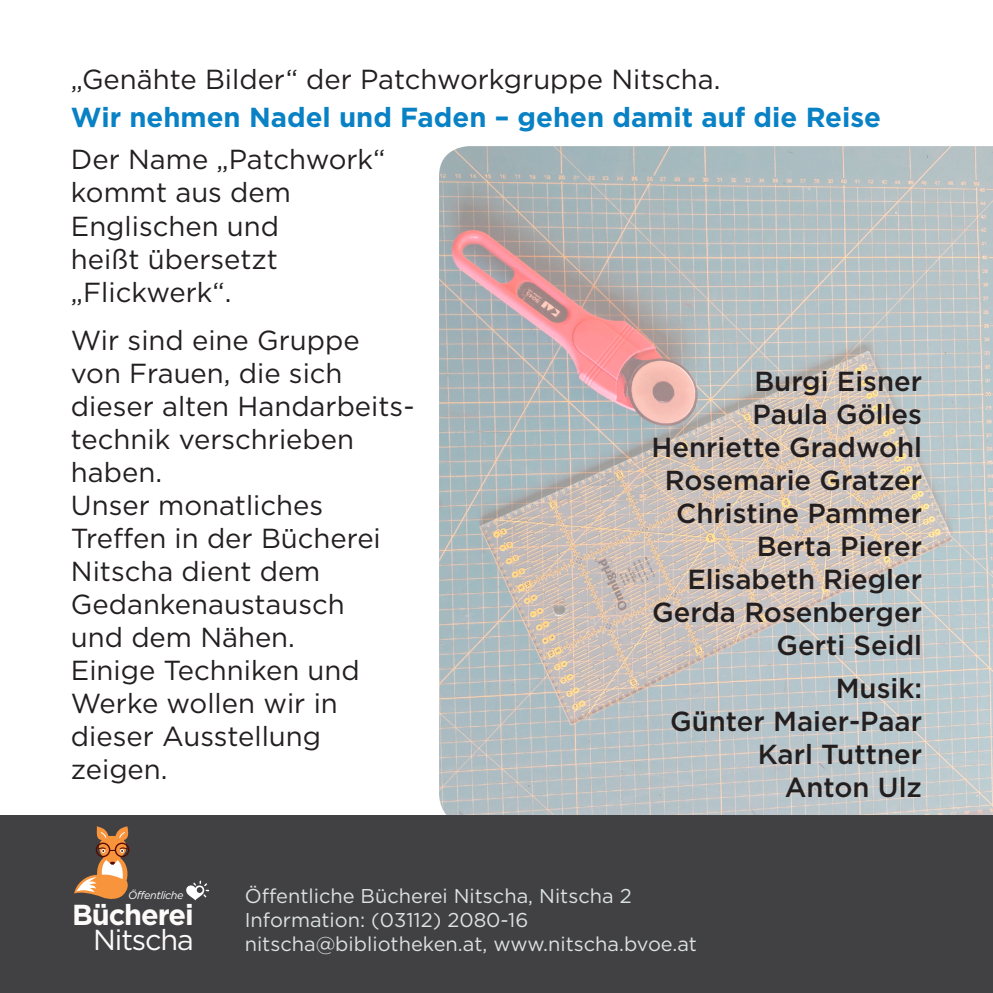
<style>
.page{position:relative;width:993px;height:993px;background:#fff}
.page>*{position:absolute;margin:0;border:0;box-sizing:border-box;transform-origin:0 0}
.t1{font:700 28.75px "Gotham";letter-spacing:-.04em;color:#fcfbfa}
.t2{font:28.75px "Gotham";letter-spacing:-.04em;color:#fcfbfa}
.t3{font:27.5px/33px "Gotham";color:#231f20}
.t4{font:500 27.5px/33px "Gotham";color:#231f20;text-align:right}
.t5{font:700 27.5px "Gotham";color:#0981c5}
.t6{font:20px/24px "Gotham";color:#dce1e4}
.t7{font:italic 10.75px "Gotham";letter-spacing:-.04em;color:#faf7f6}
</style>
<div class="page">
<img style="left:439px;top:146px;width:553px;height:669px">
<div style="left:0;top:815px;width:992px;height:177px;background:#414143"></div>
<svg style="left:74px;top:826px;width:56px;height:73px"></svg>
<svg style="left:186px;top:880px;width:23px;height:20px"></svg>
<p class="t3" style="left:71px;top:63px;width:651px">„Genähte Bilder“ der Patchworkgruppe Nitscha.</p>
<p class="t5" style="left:71px;top:100px;width:811px">Wir nehmen Nadel und Faden – gehen damit auf die Reise</p>
<p class="t3" style="left:71px;top:143px;width:316px">Der Name „Patchwork“ kommt aus dem<br>Englischen und<br>heißt übersetzt „Flickwerk“.</p>
<p class="t3" style="left:71px;top:323px;width:345px">Wir sind eine Gruppe von Frauen, die sich dieser alten Handarbeits&shy;technik verschrieben haben.<br>Unser monatliches<br>Treffen in der Bücherei<br>Nitscha dient dem<br>Gedankenaustausch<br>und dem Nähen.<br>Einige Techniken und<br>Werke wollen wir in dieser Ausstellung zeigen.</p>
<p class="t4" style="left:651px;top:364px;width:272px">Burgi Eisner<br>Paula Gölles<br>Henriette Gradwohl<br>Rosemarie Gratzer<br>Christine Pammer<br>Berta Pierer<br>Elisabeth Riegler<br>Gerda Rosenberger<br>Gerti Seidl</p>
<p class="t4" style="left:670px;top:671px;width:253px">Musik:<br>Günter Maier-Paar<br>Karl Tuttner<br>Anton Ulz</p>
<p class="t7" style="left:128px;top:888px;width:57px">Öffentliche</p>
<p class="t1" style="left:72px;top:896px;width:123px">Bücherei</p>
<p class="t2" style="left:93px;top:922px;width:102px">Nitscha</p>
<p class="t6" style="left:244px;top:883px;width:453px">Öffentliche Bücherei Nitscha, Nitscha 2<br>Information: (03112) 2080-16 nitscha@bibliotheken.at, www.nitscha.bvoe.at</p>
</div>
